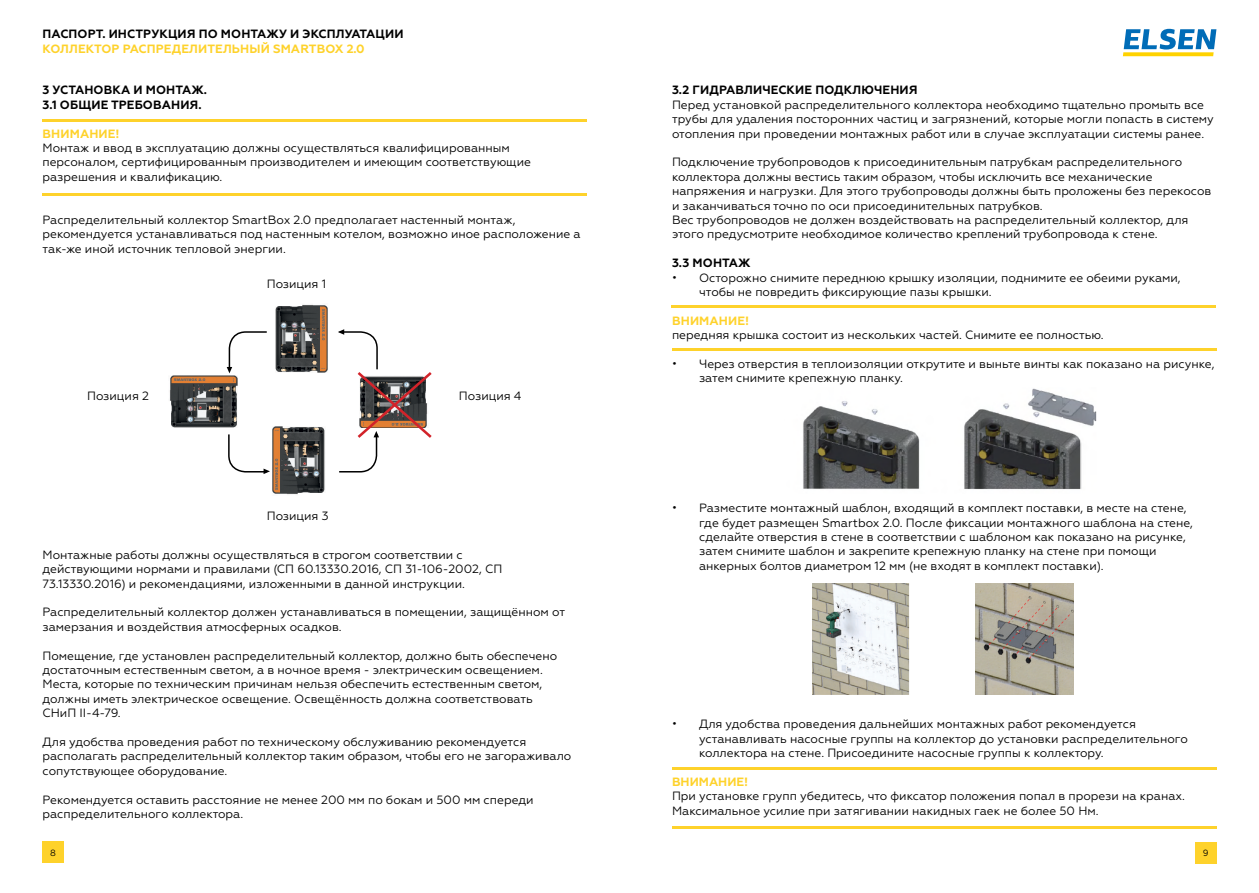
<style>
.page{position:relative;width:1259px;height:893px;background:#fff}
.page>*{position:absolute;margin:0;border:0;box-sizing:border-box;transform-origin:0 0}
.t1{font:12px/14.4px "Geometria";color:#000}
.t2{font:700 12px/14.4px "Geometria";letter-spacing:.01em;color:#000}
.t3{font:700 12px "Geometria";letter-spacing:.01em;color:#fed22b}
.t4{font:9px "Geometria";color:#000}
</style>
<div class="page">
<svg style="left:1123px;top:29px;width:93px;height:27px"></svg>
<div style="left:43px;top:841px;width:21px;height:22px;background:#fed22b"></div>
<div style="left:1195px;top:842px;width:21px;height:21px;background:#fed22b"></div>
<hr style="left:43px;top:120px;width:544px;height:2px;background:#fed22b">
<hr style="left:43px;top:193px;width:544px;height:3px;background:#fed22b">
<hr style="left:671px;top:305px;width:544px;height:2px;background:#fed22b">
<hr style="left:672px;top:348px;width:544px;height:3px;background:#fed22b">
<img style="left:803px;top:388px;width:294px;height:102px">
<hr style="left:672px;top:767px;width:544px;height:2px;background:#fed22b">
<hr style="left:672px;top:826px;width:544px;height:2px;background:#fed22b">
<img style="left:812px;top:584px;width:98px;height:110px">
<img style="left:975px;top:584px;width:98px;height:110px">
<img style="left:169px;top:376px;width:69px;height:52px">
<img style="left:272px;top:426px;width:53px;height:69px">
<img style="left:275px;top:304px;width:53px;height:68px">
<svg style="left:227px;top:331px;width:40px;height:42px"></svg>
<svg style="left:228px;top:434px;width:42px;height:40px"></svg>
<svg style="left:338px;top:329px;width:94px;height:144px"></svg>
<p class="t2" style="left:43px;top:27px;width:362px">ПАСПОРТ. ИНСТРУКЦИЯ ПО МОНТАЖУ И ЭКСПЛУАТАЦИИ</p>
<p class="t3" style="left:43px;top:41px;width:324px">КОЛЛЕКТОР РАСПРЕДЕЛИТЕЛЬНЫЙ SMARTBOX 2.0</p>
<p class="t2" style="left:43px;top:83px;width:166px">3 УСТАНОВКА И МОНТАЖ.<br>3.1 ОБЩИЕ ТРЕБОВАНИЯ.</p>
<p class="t3" style="left:43px;top:126px;width:79px">ВНИМАНИЕ!</p>
<p class="t1" style="left:43px;top:141px;width:490px">Монтаж и ввод в эксплуатацию должны осуществляться квалифицированным персоналом, сертифицированным производителем и имеющим соответствующие разрешения и квалификацию.</p>
<p class="t1" style="left:43px;top:213px;width:539px">Распределительный коллектор SmartBox 2.0 предполагает настенный монтаж, рекомендуется устанавливаться под настенным котелом, возможно иное расположение а так-же иной источник тепловой энергии.</p>
<p class="t1" style="left:267px;top:277px;width:61px">Позиция 1</p>
<p class="t1" style="left:87px;top:388px;width:63px">Позиция 2</p>
<p class="t1" style="left:459px;top:388px;width:64px">Позиция 4</p>
<p class="t2" style="left:672px;top:83px;width:247px">3.2 ГИДРАВЛИЧЕСКИЕ ПОДКЛЮЧЕНИЯ</p>
<p class="t1" style="left:672px;top:97px;width:543px">Перед установкой распределительного коллектора необходимо тщательно промыть все трубы для удаления посторонних частиц и загрязнений, которые могли попасть в систему отопления при проведении монтажных работ или в случае эксплуатации системы ранее.</p>
<p class="t1" style="left:672px;top:155px;width:541px">Подключение трубопроводов к присоединительным патрубкам распределительного коллектора должны вестись таким образом, чтобы исключить все механические напряжения и нагрузки. Для этого трубопроводы должны быть проложены без перекосов и заканчиваться точно по оси присоединительных патрубков.<br>Вес трубопроводов не должен воздействовать на распределительный коллектор, для этого предусмотрите необходимое количество креплений трубопровода к стене.</p>
<p class="t2" style="left:672px;top:256px;width:80px">3.3 МОНТАЖ</p>
<p class="t1" style="left:699px;top:270px;width:483px;text-indent:-27px">• Осторожно снимите переднюю крышку изоляции, поднимите ее обеими руками, чтобы не повредить фиксирующие пазы крышки.</p>
<p class="t3" style="left:672px;top:313px;width:79px">ВНИМАНИЕ!</p>
<p class="t1" style="left:672px;top:328px;width:433px">передняя крышка состоит из нескольких частей. Снимите ее полностью.</p>
<p class="t1" style="left:699px;top:357px;width:517px;text-indent:-27px">• Через отверстия в теплоизоляции открутите и выньте винты как показано на рисунке, затем снимите крепежную планку.</p>
<p class="t1" style="left:267px;top:508px;width:63px">Позиция 3</p>
<p class="t1" style="left:699px;top:501px;width:495px;text-indent:-27px">• Разместите монтажный шаблон, входящий в комплект поставки, в месте на стене, где будет размещен Smartbox 2.0. После фиксации монтажного шаблона на стене, сделайте отверстия в стене в соответствии с шаблоном как показано на рисунке, затем снимите шаблон и закрепите крепежную планку на стене при помощи анкерных болтов диаметром 12 мм (не входят в комплект поставки).</p>
<p class="t1" style="left:43px;top:547px;width:461px">Монтажные работы должны осуществляться в строгом соответствии с действующими нормами и правилами (СП 60.13330.2016, СП 31-106-2002, СП<br>73.13330.2016) и рекомендациями, изложенными в данной инструкции.</p>
<p class="t1" style="left:43px;top:605px;width:524px">Распределительный коллектор должен устанавливаться в помещении, защищённом от замерзания и воздействия атмосферных осадков.</p>
<p class="t1" style="left:43px;top:648px;width:516px">Помещение, где установлен распределительный коллектор, должно быть обеспечено достаточным естественным светом, а в ночное время - электрическим освещением.<br>Места, которые по техническим причинам нельзя обеспечить естественным светом, должны иметь электрическое освещение. Освещённость должна соответствовать СНиП II-4-79.</p>
<p class="t1" style="left:43px;top:735px;width:530px">Для удобства проведения работ по техническому обслуживанию рекомендуется располагать распределительный коллектор таким образом, чтобы его не загораживало сопутствующее оборудование.</p>
<p class="t1" style="left:43px;top:792px;width:493px">Рекомендуется оставить расстояние не менее 200 мм по бокам и 500 мм спереди распределительного коллектора.</p>
<p class="t1" style="left:699px;top:717px;width:490px;text-indent:-27px">• Для удобства проведения дальнейших монтажных работ рекомендуется устанавливать насосные группы на коллектор до установки распределительного коллектора на стене. Присоедините насосные группы к коллектору.</p>
<p class="t3" style="left:672px;top:774px;width:78px">ВНИМАНИЕ!</p>
<p class="t1" style="left:672px;top:789px;width:514px">При установке групп убедитесь, что фиксатор положения попал в прорези на кранах.<br>Максимальное усилие при затягивании накидных гаек не более 50 Нм.</p>
<p class="t4" style="left:50px;top:847px;width:7px">8</p>
<p class="t4" style="left:1203px;top:848px;width:7px">9</p>
</div>
